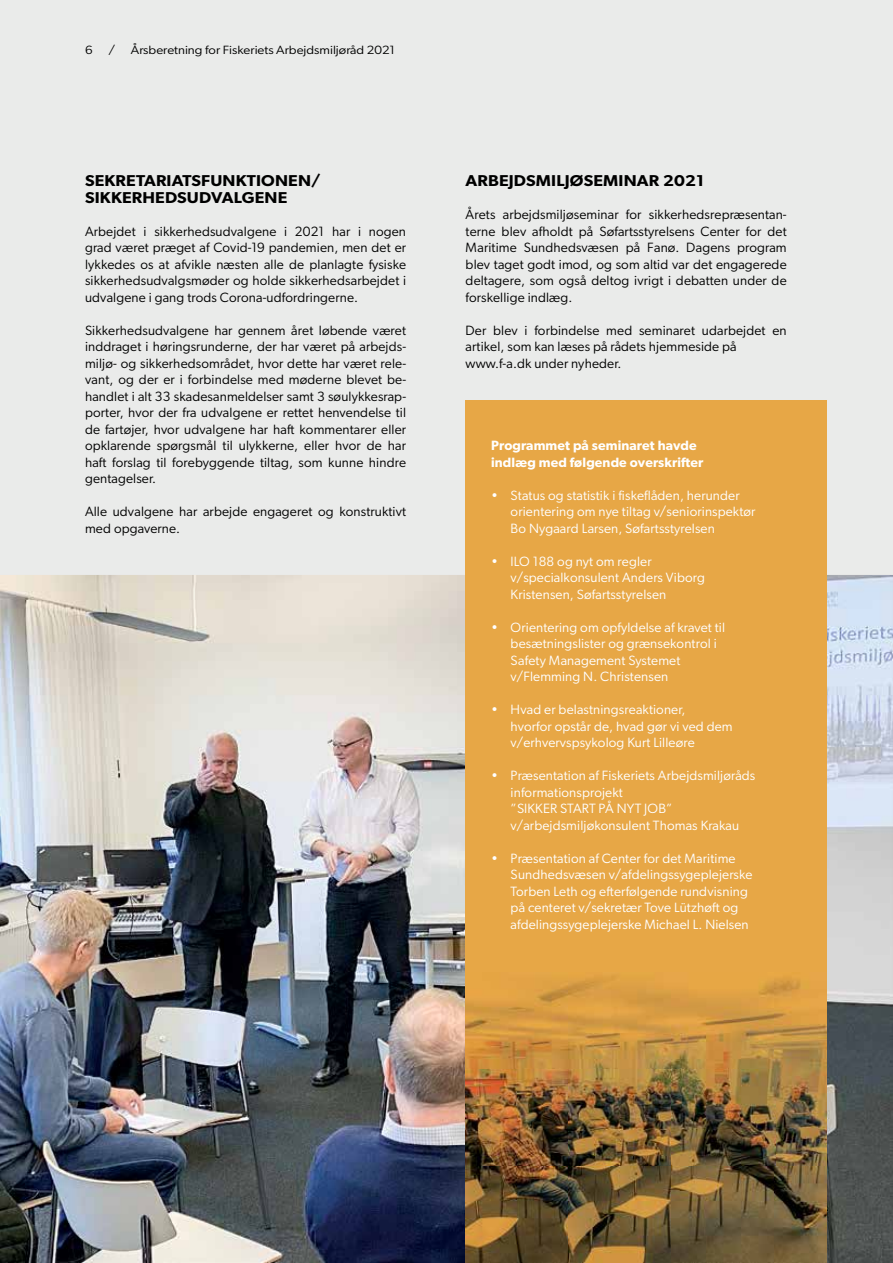
<style>
.page{position:relative;width:893px;height:1263px;background:#eaebea}
.page>*{position:absolute;margin:0;border:0;box-sizing:border-box;transform-origin:0 0}
.t1{font:600 15.75px/16.5px "Gibson";letter-spacing:.01em;color:#000;scale:1.1 1}
.t2{font:13.5px/16.5px "Gibson";letter-spacing:.01em;color:#000;text-align:justify}
.t3{font:13.5px/16.5px "Gibson";letter-spacing:.01em;color:#fff}
.t4{font:600 13.5px/16.5px "Gibson";letter-spacing:.01em;color:#fff}
.t5{font:12px "Gibson";color:#000;scale:1.1 1}
</style>
<div class="page">
<img style="left:0;top:575px;width:893px;height:688px">
<div style="left:465px;top:401px;width:361px;height:862px;background:#e7a746"></div>
<img style="left:466px;top:976px;width:360px;height:287px">
<p class="t5" style="left:85px;top:43px;width:8px">6</p>
<p class="t5" style="left:108px;top:43px;width:8px">/</p>
<p class="t5" style="left:131px;top:43px;width:242px">Årsberetning for Fiskeriets Arbejdsmiljøråd 2021</p>
<p class="t1" style="left:85px;top:172px;width:216px">SEKRETARIATSFUNKTIONEN/<br>SIKKERHEDSUDVALGENE</p>
<p class="t2" style="left:85px;top:222px;width:323px">Arbejdet i sikkerhedsudvalgene i 2021 har i nogen grad været præget af Covid-19 pandemien, men det er lykkedes os at afvikle næsten alle de planlagte fysiske sikkerhedsudvalgsmøder og holde sikkerhedsarbejdet i udvalgene i gang trods Corona-udfordringerne.</p>
<p class="t2" style="left:85px;top:321px;width:323px">Sikkerhedsudvalgene har gennem året løbende været inddraget i høringsrunderne, der har været på arbejds&shy;miljø- og sikkerhedsområdet, hvor dette har været rele&shy;vant, og der er i forbindelse med møderne blevet be&shy;handlet i alt 33 skadesanmeldelser samt 3 søulykkesrap&shy;porter, hvor der fra udvalgene er rettet henvendelse til de fartøjer, hvor udvalgene har haft kommentarer eller opklarende spørgsmål til ulykkerne, eller hvor de har haft forslag til forebyggende tiltag, som kunne hindre gentagelser.</p>
<p class="t2" style="left:85px;top:503px;width:323px">Alle udvalgene har arbejde engageret og konstruktivt med opgaverne.</p>
<p class="t1" style="left:466px;top:172px;width:218px">ARBEJDSMILJØSEMINAR 2021</p>
<p class="t2" style="left:466px;top:206px;width:323px">Årets arbejdsmiljøseminar for sikkerhedsrepræsentan&shy;terne blev afholdt på Søfartsstyrelsens Center for det Maritime Sundhedsvæsen på Fanø. Dagens program blev taget godt imod, og som altid var det engagerede deltagere, som også deltog ivrigt i debatten under de forskellige indlæg.</p>
<p class="t2" style="left:466px;top:321px;width:322px;text-align:left">Der blev i forbindelse med seminaret udarbejdet en artikel, som kan læses på rådets hjemmeside på www.f-a.dk under nyheder.</p>
<p class="t4" style="left:491px;top:437px;width:214px">Programmet på seminaret havde indlæg med følgende overskrifter</p>
<p class="t3" style="left:511px;top:486px;width:246px;text-indent:-20px">• Status og statistik i fiskeflåden, herunder orientering om nye tiltag v/seniorinspektør<br>Bo Nygaard Larsen, Søfartsstyrelsen</p>
<p class="t3" style="left:511px;top:552px;width:196px;text-indent:-20px">• ILO 188 og nyt om regler v/specialkonsulent Anders Viborg<br>Kristensen, Søfartsstyrelsen</p>
<p class="t3" style="left:511px;top:618px;width:216px;text-indent:-20px">• Orientering om opfyldelse af kravet til besætningslister og grænsekontrol i Safety Management Systemet v/Flemming N. Christensen</p>
<p class="t3" style="left:511px;top:701px;width:224px;text-indent:-20px">• Hvad er belastningsreaktioner,<br>hvorfor opstår de, hvad gør vi ved dem v/erhvervspsykolog Kurt Lilleøre</p>
<p class="t3" style="left:511px;top:767px;width:246px;text-indent:-20px">• Præsentation af Fiskeriets Arbejdsmiljøråds informationsprojekt<br>”SIKKER START PÅ NYT JOB” v/arbejdsmiljøkonsulent Thomas Krakau</p>
<p class="t3" style="left:511px;top:849px;width:243px;text-indent:-20px">• Præsentation af Center for det Maritime Sundhedsvæsen v/afdelingssygeplejerske Torben Leth og efterfølgende rundvisning på centeret v/sekretær Tove Lützhøft og afdelingssygeplejerske Michael L. Nielsen</p>
</div>
